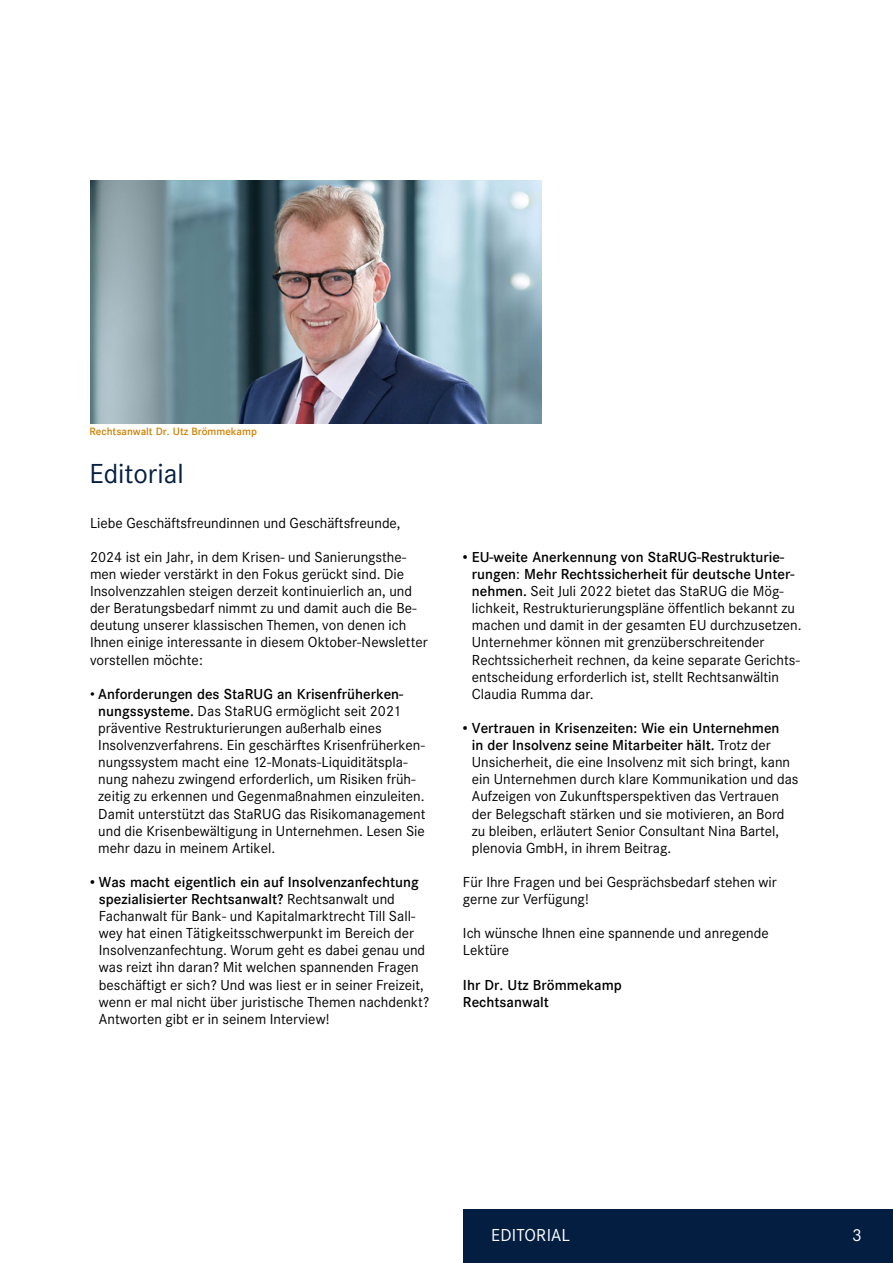
<style>
.page{position:relative;width:893px;height:1263px;background:#fff}
.page>*{position:absolute;margin:0;border:0;box-sizing:border-box;transform-origin:0 0}
.t1{font:27px "Corporate SBQ";color:#041e42}
.t2{font:16.95px "Corporate SBQ";letter-spacing:.01em;color:#fff}
.t3{font:14.25px/17.1px "Corporate SBQ";color:#000}
.t4{font:500 14.25px/17.1px "Corporate SBQ";color:#000}
.t5{font:500 10.5px "Corporate SBQ";color:#ce8100}
.s1{font-weight:500}
</style>
<div class="page">
<div style="left:463px;top:1209px;width:430px;height:54px;background:#041e42"></div>
<img style="left:90px;top:180px;width:452px;height:243px">
<p class="t5" style="left:89px;top:425px;width:169px">Rechtsanwalt Dr. Utz Brömmekamp</p>
<h1 class="t1" style="left:89px;top:458px;width:96px">Editorial</h1>
<p class="t3" style="left:90px;top:514px;width:312px">Liebe Geschäftsfreundinnen und Geschäftsfreunde,</p>
<p class="t3" style="left:90px;top:549px;width:339px">2024 ist ein Jahr, in dem Krisen- und Sanierungsthe&shy;men wieder verstärkt in den Fokus gerückt sind. Die Insolvenzzahlen steigen derzeit kontinuierlich an, und der Beratungsbedarf nimmt zu und damit auch die Be&shy;deutung unserer klassischen Themen, von denen ich Ihnen einige interessante in diesem Oktober-Newsletter vorstellen möchte:</p>
<p class="t3" style="left:98px;top:685px;width:329px;text-indent:-8px">• <span class="s1">Anforderungen des StaRUG an Krisenfrüherken&shy;nungssysteme.</span> Das StaRUG ermöglicht seit 2021 präventive Restrukturierungen außerhalb eines Insolvenzverfahrens. Ein geschärftes Krisenfrüherken&shy;nungssystem macht eine 12-Monats-Liquiditätspla&shy;nung nahezu zwingend erforderlich, um Risiken früh&shy;zeitig zu erkennen und Gegenmaßnahmen einzuleiten.<br>Damit unterstützt das StaRUG das Risikomanagement und die Krisenbewältigung in Unternehmen. Lesen Sie mehr dazu in meinem Artikel.</p>
<p class="t3" style="left:99px;top:873px;width:332px;text-indent:-9px"><span class="s1">• Was macht eigentlich ein auf Insolvenzanfechtung spezialisierter Rechtsanwalt?</span> Rechtsanwalt und Fachanwalt für Bank- und Kapitalmarktrecht Till Sall&shy;wey hat einen Tätigkeitsschwerpunkt im Bereich der Insolvenzanfechtung. Worum geht es dabei genau und was reizt ihn daran? Mit welchen spannenden Fragen beschäftigt er sich? Und was liest er in seiner Freizeit, wenn er mal nicht über juristische Themen nachdenkt?<br>Antworten gibt er in seinem Interview!</p>
<p class="t3" style="left:472px;top:549px;width:331px;text-indent:-9px"><span class="s1">• EU-weite Anerkennung von StaRUG-Restrukturie&shy;rungen</span>: <span class="s1">Mehr Rechtssicherheit für deutsche Unter&shy;nehmen.</span> Seit Juli 2022 bietet das StaRUG die Mög&shy;lichkeit, Restrukturierungspläne öffentlich bekannt zu machen und damit in der gesamten EU durchzusetzen.<br>Unternehmer können mit grenzüberschreitender Rechtssicherheit rechnen, da keine separate Gerichts&shy;entscheidung erforderlich ist, stellt Rechtsanwältin Claudia Rumma dar.</p>
<p class="t3" style="left:472px;top:720px;width:328px;text-indent:-9px"><span class="s1">• Vertrauen in Krisenzeiten: Wie ein Unternehmen<br>in der Insolvenz seine Mitarbeiter hält.</span> Trotz der Unsicherheit, die eine Insolvenz mit sich bringt, kann ein Unternehmen durch klare Kommunikation und das Aufzeigen von Zukunftsperspektiven das Vertrauen der Belegschaft stärken und sie motivieren, an Bord zu bleiben, erläutert Senior Consultant Nina Bartel, plenovia GmbH, in ihrem Beitrag.</p>
<p class="t3" style="left:463px;top:873px;width:315px">Für Ihre Fragen und bei Gesprächsbedarf stehen wir gerne zur Verfügung!</p>
<p class="t3" style="left:463px;top:925px;width:307px">Ich wünsche Ihnen eine spannende und anregende<br>Lektüre</p>
<p class="t4" style="left:463px;top:976px;width:160px">Ihr Dr. Utz Brömmekamp<br>Rechtsanwalt</p>
<p class="t2" style="left:491px;top:1225px;width:80px">EDITORIAL</p>
<p class="t2" style="left:852px;top:1225px;width:11px">3</p>
</div>
